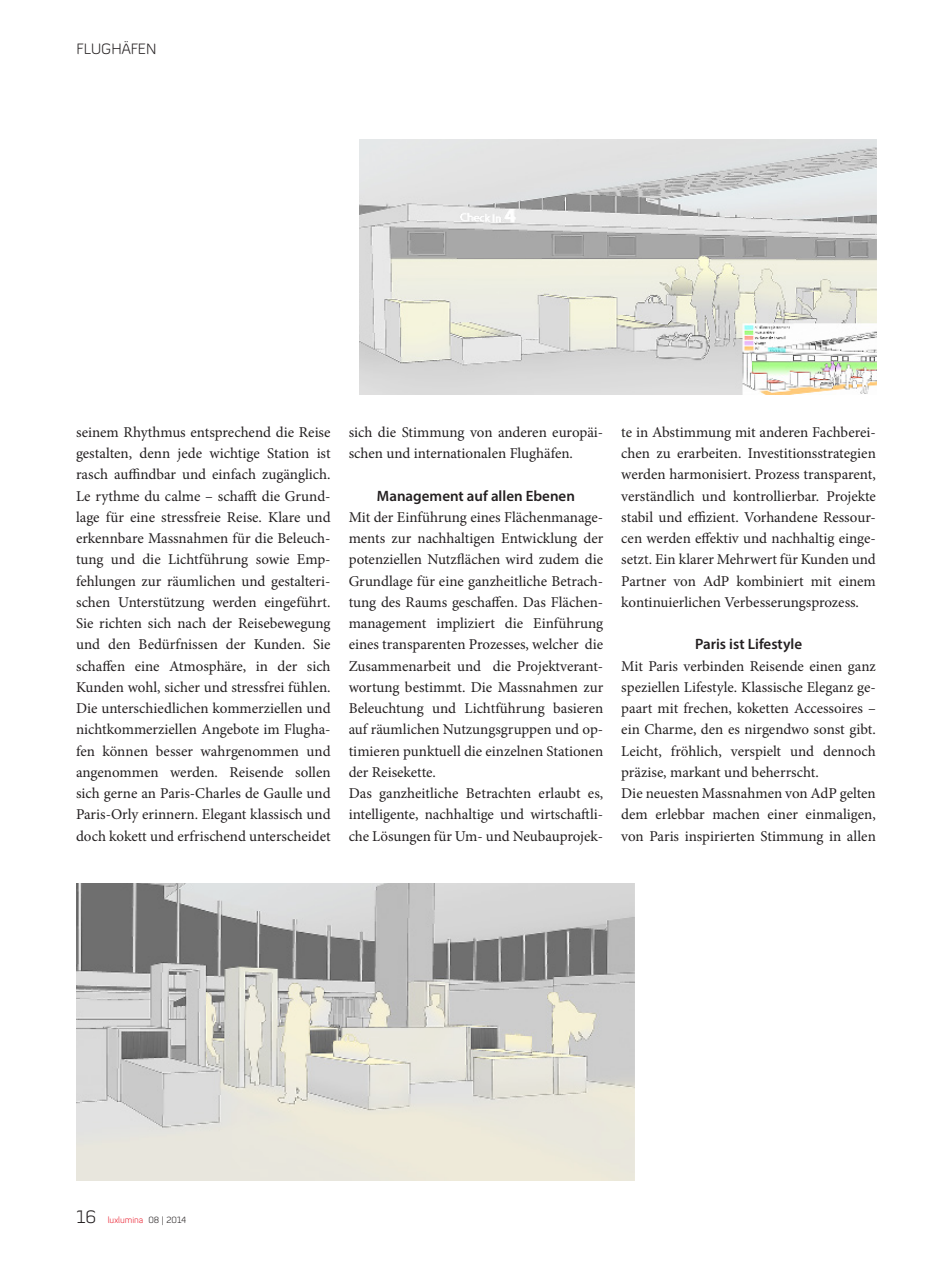
<style>
.page{position:relative;width:936px;height:1263px;background:#fff}
.page>*{position:absolute;margin:0;border:0;box-sizing:border-box;transform-origin:0 0}
.t1{font:15px/21.3px "Minion Pro";color:#231f20;text-align:justify}
.t2{font:600 15px "Myriad Pro";color:#231f20}
.t3{font:300 15px "Diavlo";color:#231f20}
.t4{font:300 9px "Diavlo";color:#ea1e2e}
.s1{font-size:18px;color:#231f20}
.s2{color:#231f20}
</style>
<div class="page">
<img style="left:360px;top:139px;width:516px;height:255px">
<img style="left:77px;top:883px;width:557px;height:298px">
<p class="t3" style="left:77px;top:40px;width:81px">FLUGHÄFEN</p>
<p class="t1" style="left:76px;top:421px;width:256px">seinem Rhythmus entsprechend die Reise gestalten, denn jede wichtige Station ist rasch auffindbar und einfach zugänglich.<br>Le rythme du calme – schafft die Grund&shy;lage für eine stressfreie Reise. Klare und erkennbare Massnahmen für die Beleuch&shy;tung und die Lichtführung sowie Emp&shy;fehlungen zur räumlichen und gestalteri&shy;schen Unterstützung werden eingeführt.<br>Sie richten sich nach der Reisebewegung und den Bedürfnissen der Kunden. Sie schaffen eine Atmosphäre, in der sich Kunden wohl, sicher und stressfrei fühlen.<br>Die unterschiedlichen kommerziellen und nichtkommerziellen Angebote im Flugha&shy;fen können besser wahrgenommen und angenommen werden. Reisende sollen sich gerne an Paris-Charles de Gaulle und Paris-Orly erinnern. Elegant klassisch und doch kokett und erfrischend unterscheidet</p>
<p class="t1" style="left:348px;top:421px;width:256px">sich die Stimmung von anderen europäi&shy;schen und internationalen Flughäfen.</p>
<p class="t2" style="left:377px;top:486px;width:199px">Management auf allen Ebenen</p>
<p class="t1" style="left:348px;top:506px;width:256px">Mit der Einführung eines Flächenmanage&shy;ments zur nachhaltigen Entwicklung der potenziellen Nutzflächen wird zudem die Grundlage für eine ganzheitliche Betrach&shy;tung des Raums geschaffen. Das Flächen&shy;management impliziert die Einführung eines transparenten Prozesses, welcher die Zusammenarbeit und die Projektverant&shy;wortung bestimmt. Die Massnahmen zur Beleuchtung und Lichtführung basieren auf räumlichen Nutzungsgruppen und op&shy;timieren punktuell die einzelnen Stationen der Reisekette.</p>
<p class="t1" style="left:348px;top:783px;width:256px">Das ganzheitliche Betrachten erlaubt es, intelligente, nachhaltige und wirtschaftli&shy;che Lösungen für Um- und Neubauprojek-</p>
<p class="t1" style="left:621px;top:421px;width:256px">te in Abstimmung mit anderen Fachberei&shy;chen zu erarbeiten. Investitionsstrategien werden harmonisiert. Prozess transparent, verständlich und kontrollierbar. Projekte stabil und effizient. Vorhandene Ressour&shy;cen werden effektiv und nachhaltig einge&shy;setzt. Ein klarer Mehrwert für Kunden und Partner von AdP kombiniert mit einem kontinuierlichen Verbesserungsprozess.</p>
<p class="t2" style="left:695px;top:635px;width:109px">Paris ist Lifestyle</p>
<p class="t1" style="left:621px;top:655px;width:256px">Mit Paris verbinden Reisende einen ganz speziellen Lifestyle. Klassische Eleganz ge&shy;paart mit frechen, koketten Accessoires – ein Charme, den es nirgendwo sonst gibt.<br>Leicht, fröhlich, verspielt und dennoch präzise, markant und beherrscht.</p>
<p class="t1" style="left:621px;top:783px;width:256px">Die neuesten Massnahmen von AdP gelten dem erlebbar machen einer einmaligen, von Paris inspirierten Stimmung in allen</p>
<p class="t4" style="left:77px;top:1215px;width:111px"><span class="s1">16</span> luxlumina <span class="s2">08 | 2014</span></p>
</div>
